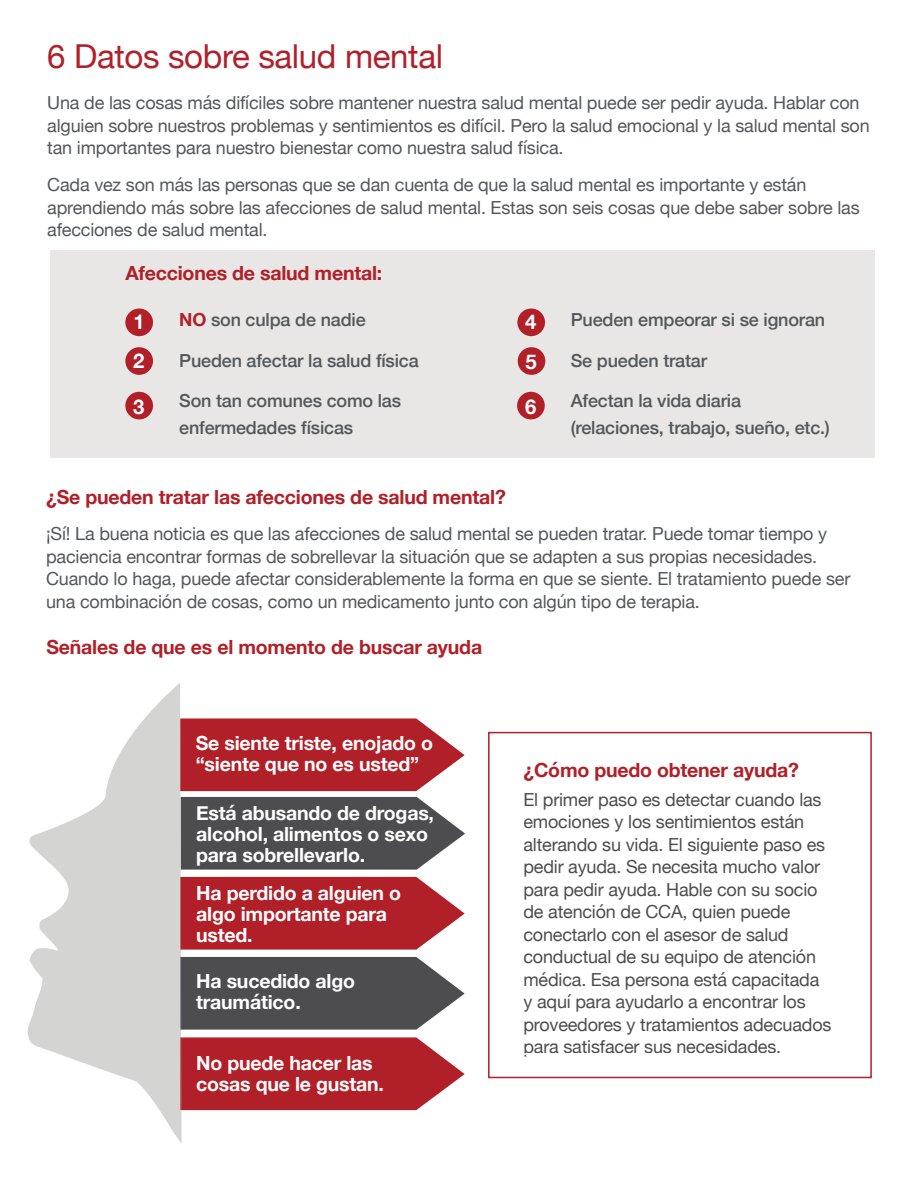
<style>
.page{position:relative;width:918px;height:1188px;background:#fff}
.page>*{position:absolute;margin:0;border:0;box-sizing:border-box;transform-origin:0 0}
.t1{font:33px "Helvetica Neue";letter-spacing:-.01em;color:#b12029}
.t2{font:700 20.25px/39.9px "Helvetica Neue";color:#fff}
.t3{font:700 19.5px/21px "Helvetica Neue";letter-spacing:-.01em;color:#fff}
.t4{font:700 19.5px "Helvetica Neue";letter-spacing:-.01em;color:#b12029}
.t5{font:18px/22.5px "Helvetica Neue";letter-spacing:-.01em;color:#54575a}
.t6{font:18px/22.5px "Helvetica Neue";letter-spacing:-.01em;color:#4d4d4f}
.t7{font:500 18px/27px "Helvetica Neue";letter-spacing:-.01em;color:#54575a}
.s1{font-weight:700;color:#b12029}
</style>
<div class="page">
<div style="left:50px;top:250px;width:825px;height:207px;background:#e8e7e6"></div>
<div style="left:488px;top:732px;width:384px;height:346px;border:2px solid #b12029"></div>
<div style="left:125px;top:309px;width:28px;height:27px;background:#b12029;border-radius:50%"></div>
<svg style="left:135px;top:315px;width:6px;height:14px"></svg>
<div style="left:125px;top:347px;width:28px;height:28px;background:#b12029;border-radius:50%"></div>
<div style="left:125px;top:392px;width:28px;height:27px;background:#b12029;border-radius:50%"></div>
<div style="left:517px;top:392px;width:28px;height:27px;background:#b12029;border-radius:50%"></div>
<div style="left:518px;top:347px;width:27px;height:28px;background:#b12029;border-radius:50%"></div>
<div style="left:517px;top:309px;width:28px;height:27px;background:#b12029;border-radius:50%"></div>
<svg style="left:182px;top:877px;width:283px;height:73px;background:#b8333b"></svg>
<svg style="left:182px;top:1037px;width:283px;height:73px;background:#b8333b"></svg>
<svg style="left:182px;top:797px;width:283px;height:73px;background:#5c5c5e"></svg>
<svg style="left:182px;top:957px;width:283px;height:73px;background:#5d5d5f"></svg>
<svg style="left:182px;top:718px;width:283px;height:73px;background:#b8333b"></svg>
<svg style="left:27px;top:683px;width:155px;height:461px;fill:#d4d4d3"></svg>
<hr style="left:180px;top:877px;width:1px;height:73px;background:#b37062">
<hr style="left:180px;top:1037px;width:1px;height:73px;background:#b37062">
<hr style="left:180px;top:957px;width:1px;height:73px;background:#898b8c">
<hr style="left:180px;top:718px;width:1px;height:73px;background:#b37062">
<h1 class="t1" style="left:47px;top:32px;width:397px">6 Datos sobre salud mental</h1>
<p class="t5" style="left:47px;top:93px;width:824px">Una de las cosas más difíciles sobre mantener nuestra salud mental puede ser pedir ayuda. Hablar con alguien sobre nuestros problemas y sentimientos es difícil. Pero la salud emocional y la salud mental son tan importantes para nuestro bienestar como nuestra salud física.</p>
<p class="t5" style="left:47px;top:175px;width:761px">Cada vez son más las personas que se dan cuenta de que la salud mental es importante y están</p>
<p class="t5" style="left:47px;top:197px;width:814px">aprendiendo más sobre las afecciones de salud mental. Estas son seis cosas que debe saber sobre las afecciones de salud mental.</p>
<p class="t4" style="left:125px;top:258px;width:259px">Afecciones de salud mental:</p>
<p class="t2" style="left:133px;top:341px;width:13px">2</p>
<p class="t2" style="left:133px;top:387px;width:13px">3</p>
<p class="t7" style="left:179px;top:305px;width:188px"><span class="s1">NO</span> son culpa de nadie</p>
<p class="t7" style="left:571px;top:305px;width:256px">Pueden empeorar si se ignoran</p>
<p class="t7" style="left:179px;top:346px;width:241px">Pueden afectar la salud física</p>
<p class="t7" style="left:571px;top:346px;width:138px">Se pueden tratar</p>
<p class="t7" style="left:179px;top:386px;width:223px">Son tan comunes como las enfermedades físicas</p>
<p class="t7" style="left:571px;top:386px;width:261px">Afectan la vida diaria (relaciones, trabajo, sueño, etc.)</p>
<p class="t2" style="left:525px;top:302px;width:13px">4<br>5</p>
<p class="t2" style="left:525px;top:387px;width:13px">6</p>
<h3 class="t4" style="left:46px;top:482px;width:461px">¿Se pueden tratar las afecciones de salud mental?</h3>
<p class="t5" style="left:46px;top:524px;width:783px">¡Sí! La buena noticia es que las afecciones de salud mental se pueden tratar. Puede tomar tiempo y</p>
<p class="t5" style="left:46px;top:546px;width:806px">paciencia encontrar formas de sobrellevar la situación que se adapten a sus propias necesidades.<br>Cuando lo haga, puede afectar considerablemente la forma en que se siente. El tratamiento puede ser una combinación de cosas, como un medicamento junto con algún tipo de terapia.</p>
<h3 class="t4" style="left:46px;top:632px;width:437px">Señales de que es el momento de buscar ayuda</h3>
<p class="t3" style="left:196px;top:733px;width:239px">Se siente triste, enojado o “siente que no es usted”</p>
<p class="t3" style="left:196px;top:803px;width:239px">Está abusando de drogas, alcohol, alimentos o sexo para sobrellevarlo.</p>
<p class="t3" style="left:196px;top:883px;width:206px">Ha perdido a alguien o algo importante para usted.</p>
<p class="t3" style="left:196px;top:971px;width:160px">Ha sucedido algo traumático.</p>
<p class="t3" style="left:196px;top:1053px;width:189px">No puede hacer las cosas que le gustan.</p>
<p class="t4" style="left:523px;top:754px;width:277px">¿Cómo puedo obtener ayuda?</p>
<p class="t6" style="left:523px;top:789px;width:310px">El primer paso es detectar cuando las emociones y los sentimientos están alterando su vida. El siguiente paso es pedir ayuda. Se necesita mucho valor para pedir ayuda. Hable con su socio de atención de CCA, quien puede conectarlo con el asesor de salud conductual de su equipo de atención médica. Esa persona está capacitada y aquí para ayudarlo a encontrar los proveedores y tratamientos adecuados para satisfacer sus necesidades.</p>
</div>
